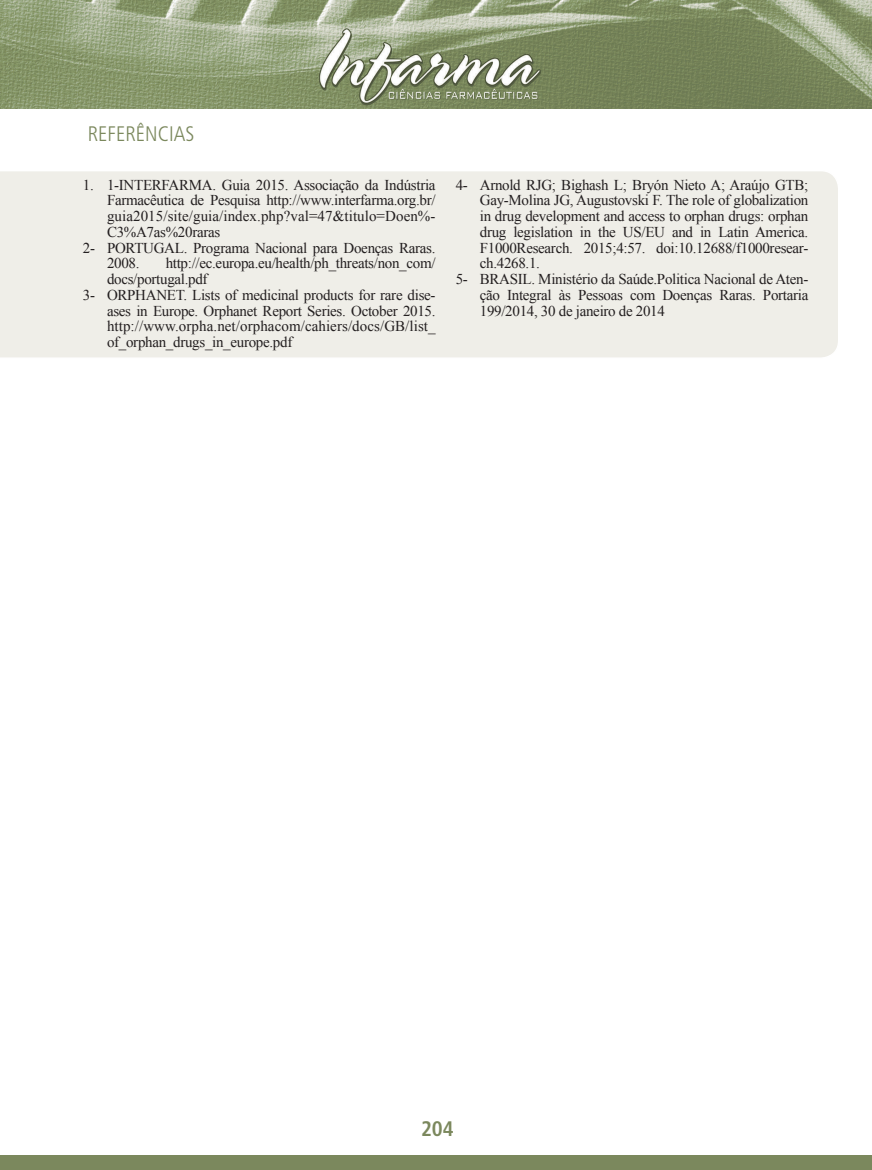
<style>
.page{position:relative;width:872px;height:1170px;background:#fff}
.page>*{position:absolute;margin:0;border:0;box-sizing:border-box;transform-origin:0 0}
.t1{font:300 condensed 21px "Frutiger";color:#7b885d}
.t2{font:700 condensed 21px "Frutiger LT Std";color:#7b885d}
.t3{font:15px "Times New Roman";letter-spacing:-.02em;color:#231f20}
.t4{font:15px "Times New Roman";letter-spacing:.005em;color:#231f20}
</style>
<div class="page">
<img style="left:0;top:0;width:872px;height:108px">
<div style="left:0;top:1154px;width:872px;height:15px;background:#7b885d"></div>
<div style="left:0;top:171px;width:838px;height:187px;background:#efeee8"></div>
<h1 class="t1" style="left:88px;top:122px;width:108px">REFERÊNCIAS</h1>
<p class="t3" style="left:83px;top:174px;width:354px">1. 1-INTERFARMA. Guia 2015. Associação da Indústria</p>
<p class="t3" style="left:107px;top:190px;width:330px">Farmacêutica de Pesquisa http://www.interfarma.org.br/</p>
<p class="t4" style="left:107px;top:206px;width:330px">guia2015/site/guia/index.php?val=47&amp;titulo=Doen%-</p>
<p class="t3" style="left:107px;top:222px;width:115px">C3%A7as%20raras</p>
<p class="t3" style="left:83px;top:237px;width:354px">2- PORTUGAL. Programa Nacional para Doenças Raras.</p>
<p class="t3" style="left:107px;top:253px;width:34px">2008.</p>
<p class="t3" style="left:166px;top:253px;width:271px">http://ec.europa.eu/health/ph_threats/non_com/</p>
<p class="t3" style="left:107px;top:269px;width:102px">docs/portugal.pdf</p>
<p class="t3" style="left:83px;top:285px;width:354px">3- ORPHANET. Lists of medicinal products for rare dise-</p>
<p class="t3" style="left:107px;top:300px;width:330px">ases in Europe. Orphanet Report Series. October 2015.</p>
<p class="t4" style="left:107px;top:316px;width:330px">http://www.orpha.net/orphacom/cahiers/docs/GB/list_</p>
<p class="t3" style="left:107px;top:332px;width:187px">of_orphan_drugs_in_europe.pdf</p>
<p class="t3" style="left:456px;top:174px;width:354px">4- Arnold RJG; Bighash L; Bryón Nieto A; Araújo GTB;</p>
<p class="t3" style="left:480px;top:190px;width:330px">Gay-Molina JG, Augustovski F. The role of globalization</p>
<p class="t3" style="left:480px;top:206px;width:330px">in drug development and access to orphan drugs: orphan</p>
<p class="t3" style="left:480px;top:222px;width:330px">drug legislation in the US/EU and in Latin America.</p>
<p class="t3" style="left:480px;top:237px;width:330px">F1000Research. 2015;4:57. doi:10.12688/f1000resear-</p>
<p class="t3" style="left:480px;top:253px;width:62px">ch.4268.1.</p>
<p class="t3" style="left:456px;top:269px;width:354px">5- BRASIL. Ministério da Saúde.Politica Nacional de Aten-</p>
<p class="t3" style="left:480px;top:285px;width:330px">ção Integral às Pessoas com Doenças Raras. Portaria</p>
<p class="t3" style="left:480px;top:300px;width:187px">199/2014, 30 de janeiro de 2014</p>
<h1 class="t2" style="left:421px;top:1116px;width:34px">204</h1>
</div>
